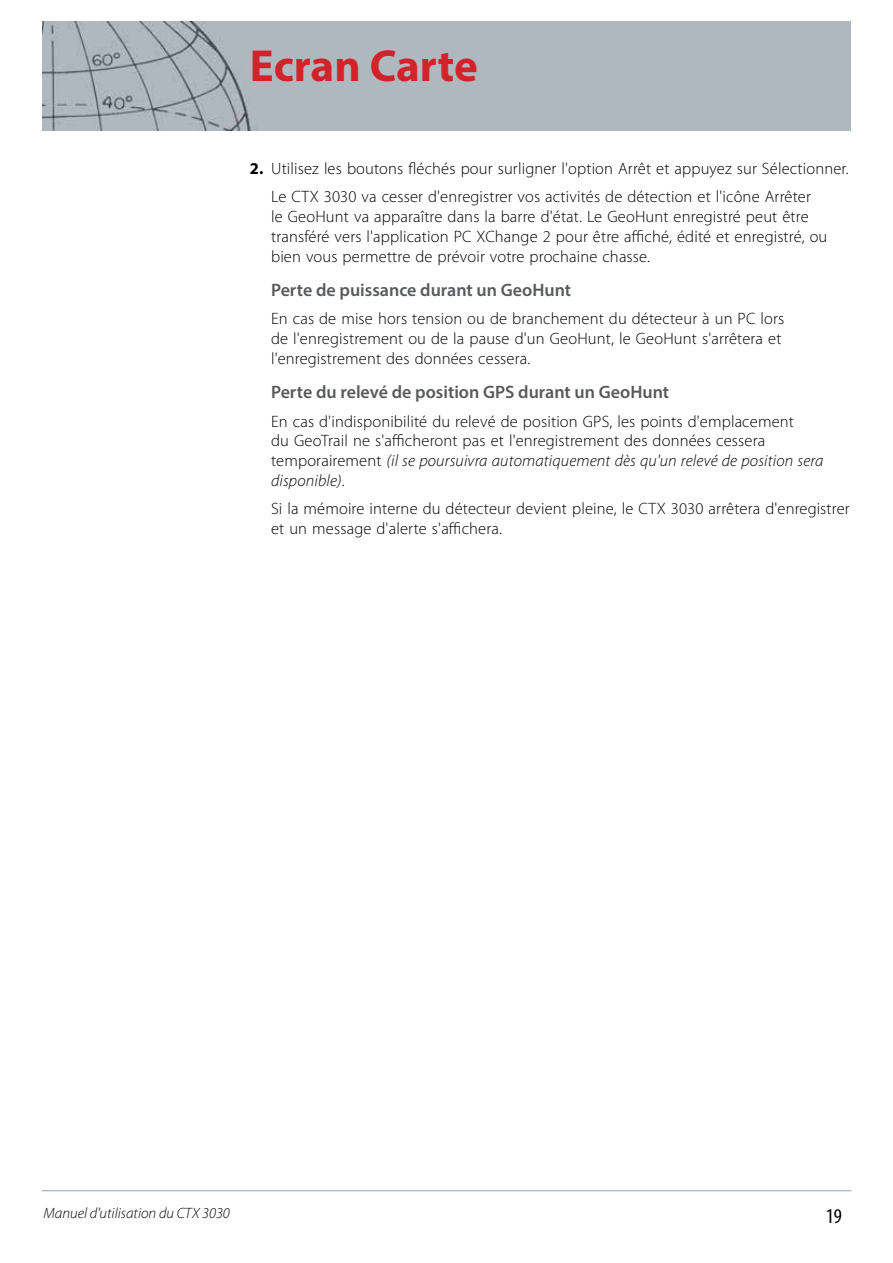
<style>
.page{position:relative;width:893px;height:1263px;background:#fff}
.page>*{position:absolute;margin:0;border:0;box-sizing:border-box;transform-origin:0 0}
.t1{font:700 45px "Myriad Pro";color:#d2232a}
.t2{font:condensed 21px "Myriad Pro";color:#000}
.t3{font:600 18px "Myriad Pro";color:#58595b}
.t4{font:300 16.5px/19.8px "Myriad Pro";letter-spacing:.01em;color:#000}
.t5{font:italic 300 15px "Myriad Pro";color:#000}
.s1{font-weight:700}
.s2{font-style:italic}
</style>
<div class="page">
<div style="left:43px;top:22px;width:807px;height:108px;background:#afb8bf"></div>
<hr style="left:42px;top:1190px;width:809px;height:1px;background:#a0adb7">
<h1 class="t1" style="left:250px;top:37px;width:230px">Ecran Carte</h1>
<p class="t4" style="left:271px;top:155px;width:579px;line-height:28.3px;text-indent:-21px"><span class="s1">2.</span> Utilisez les boutons fléchés pour surligner l'option Arrêt et appuyez sur Sélectionner.<br>Le CTX 3030 va cesser d'enregistrer vos activités de détection et l'icône Arrêter</p>
<p class="t4" style="left:271px;top:207px;width:558px">le GeoHunt va apparaître dans la barre d'état. Le GeoHunt enregistré peut être transféré vers l'application PC XChange 2 pour être affiché, édité et enregistré, ou bien vous permettre de prévoir votre prochaine chasse.</p>
<p class="t3" style="left:271px;top:279px;width:302px">Perte de puissance durant un GeoHunt</p>
<p class="t4" style="left:271px;top:309px;width:515px">En cas de mise hors tension ou de branchement du détecteur à un PC lors de l'enregistrement ou de la pause d'un GeoHunt, le GeoHunt s'arrêtera et l'enregistrement des données cessera.</p>
<p class="t3" style="left:271px;top:381px;width:400px">Perte du relevé de position GPS durant un GeoHunt</p>
<p class="t4" style="left:271px;top:411px;width:554px">En cas d'indisponibilité du relevé de position GPS, les points d'emplacement<br>du GeoTrail ne s'afficheront pas et l'enregistrement des données cessera temporairement <span class="s2">(il se poursuivra automatiquement dès qu'un relevé de position sera disponible)</span>.</p>
<p class="t4" style="left:271px;top:499px;width:580px">Si la mémoire interne du détecteur devient pleine, le CTX 3030 arrêtera d'enregistrer et un message d'alerte s'affichera.</p>
<p class="t5" style="left:44px;top:1205px;width:188px">Manuel d'utilisation du CTX 3030</p>
<p class="t2" style="left:826px;top:1203px;width:18px">19</p>
</div>
